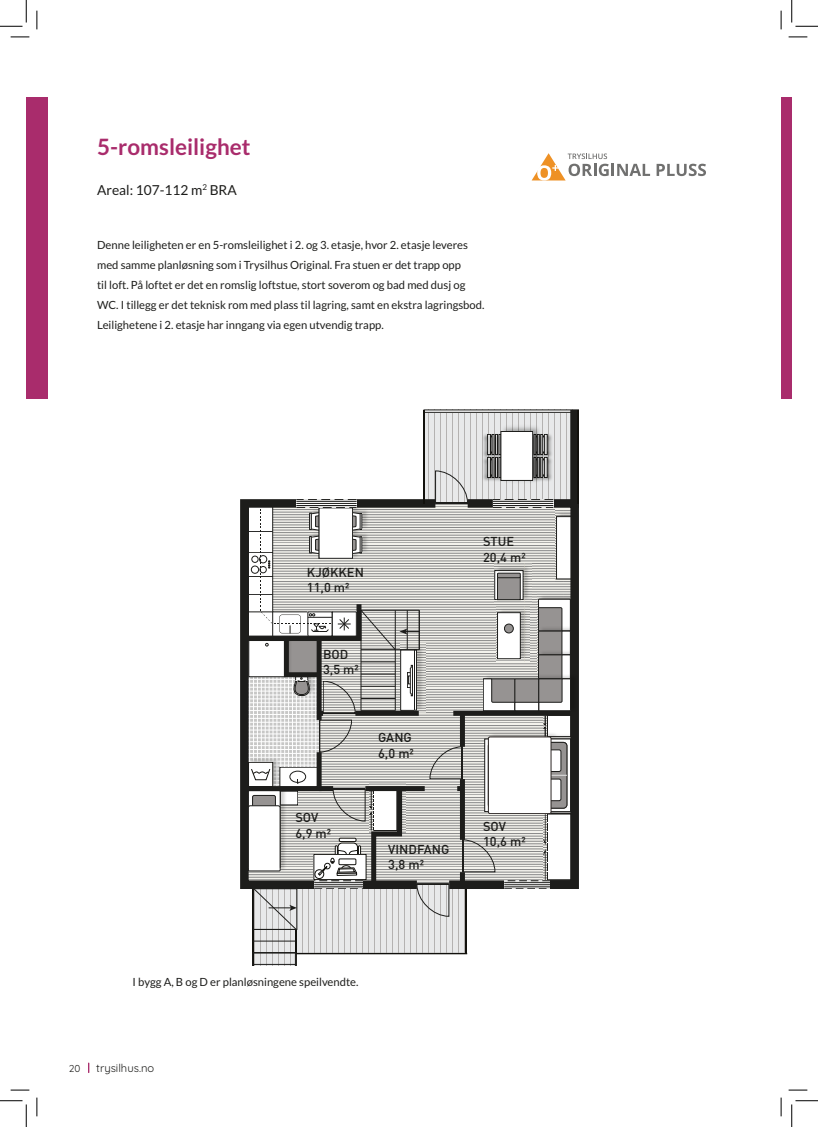
<style>
.page{position:relative;width:818px;height:1127px;background:#fff}
.page>*{position:absolute;margin:0;border:0;box-sizing:border-box;transform-origin:0 0}
.t1{font:700 22.5px "Lato";color:#a92c6c}
.t2{font:13.75px "Lato";color:#1d1d1b}
.t3{font:500 12.75px/15.4px "DINOT";color:#1d1d1b}
.t4{font:11.25px/20px "Lato";color:#1d1d1b}
.t5{font:11.25px "Quicksand";color:#1d1d1b}
.t6{font:10px "Quicksand";color:#1d1d1b}
</style>
<div class="page">
<div style="left:26px;top:97px;width:22px;height:301px;background:#a92c6c"></div>
<svg style="left:656px;top:164px;width:50px;height:12px"></svg>
<svg style="left:532px;top:153px;width:118px;height:27px"></svg>
<svg style="left:425px;top:412px;width:145px;height:58px;background:#dbdbdc"></svg>
<div style="left:570px;top:410px;width:9px;height:98px;background:#1d1d1b"></div>
<hr style="left:577px;top:409px;width:2px;height:94px;background:#12110d">
<hr style="left:423px;top:409px;width:2px;height:94px;background:#12110d">
<img style="left:550px;top:460px;width:5px;height:10px">
<img style="left:547px;top:460px;width:3px;height:10px">
<img style="left:543px;top:460px;width:4px;height:10px">
<img style="left:550px;top:431px;width:5px;height:29px">
<img style="left:547px;top:431px;width:3px;height:29px">
<img style="left:543px;top:431px;width:4px;height:29px">
<img style="left:480px;top:460px;width:4px;height:10px">
<img style="left:484px;top:460px;width:4px;height:10px">
<img style="left:488px;top:460px;width:7px;height:10px">
<div style="left:495px;top:457px;width:3px;height:20px;border:1px solid #1d1d1b"></div>
<img style="left:480px;top:431px;width:4px;height:29px">
<img style="left:484px;top:431px;width:4px;height:29px">
<img style="left:488px;top:431px;width:10px;height:29px">
<div style="left:495px;top:434px;width:3px;height:20px;border:1px solid #1d1d1b"></div>
<img style="left:498px;top:422px;width:45px;height:48px">
<div style="left:501px;top:431px;width:32px;height:49px;background:#fff"></div>
<div style="left:501px;top:431px;width:32px;height:49px;border:1px solid #1d1d1b"></div>
<svg style="left:240px;top:470px;width:339px;height:495px"></svg>
<div style="left:781px;top:97px;width:11px;height:301px;background:#a92c6c"></div>
<svg style="left:11px;top:36px;width:18px;height:2px"></svg>
<svg style="left:788px;top:36px;width:19px;height:2px"></svg>
<svg style="left:11px;top:1089px;width:18px;height:1px"></svg>
<svg style="left:788px;top:1089px;width:19px;height:1px"></svg>
<svg style="left:36px;top:11px;width:2px;height:18px"></svg>
<svg style="left:36px;top:1097px;width:2px;height:18px"></svg>
<svg style="left:781px;top:11px;width:1px;height:18px"></svg>
<svg style="left:781px;top:1097px;width:1px;height:18px"></svg>
<svg style="left:0;top:0;width:27px;height:27px"></svg>
<svg style="left:0;top:1100px;width:27px;height:26px"></svg>
<svg style="left:791px;top:0;width:27px;height:27px"></svg>
<svg style="left:791px;top:1100px;width:27px;height:26px"></svg>
<h1 class="t1" style="left:97px;top:134px;width:155px">5‑romsleilighet</h1>
<p class="t2" style="left:97px;top:182px;width:141px">Areal: 107-112 m<sup>2</sup> BRA</p>
<p class="t4" style="left:97px;top:235px;width:389px">Denne leiligheten er en 5‑romsleilighet i 2. og 3. etasje, hvor 2. etasje leveres med samme planløsning som i Trysilhus Original. Fra stuen er det trapp opp<br>til loft. På loftet er det en romslig loftstue, stort soverom og bad med dusj og WC. I tillegg er det teknisk rom med plass til lagring, samt en ekstra lagringsbod.<br>Leilighetene i 2. etasje har inngang via egen utvendig trapp.</p>
<p class="t3" style="left:307px;top:565px;width:59px">KJØKKEN<br>11,0 m²</p>
<p class="t3" style="left:323px;top:646px;width:37px">BOD<br>3,5 m²</p>
<p class="t3" style="left:295px;top:810px;width:37px">SOV<br>6,9 m²</p>
<p class="t3" style="left:378px;top:730px;width:37px">GANG<br>6,0 m²</p>
<p class="t3" style="left:388px;top:842px;width:63px">VINDFANG<br>3,8 m²</p>
<p class="t3" style="left:483px;top:534px;width:44px">STUE<br>20,4 m²</p>
<p class="t3" style="left:483px;top:818px;width:44px">SOV<br>10,6 m²</p>
<p class="t4" style="left:133px;top:971px;width:227px">I bygg A, B og D er planløsningene speilvendte.</p>
<p class="t6" style="left:69px;top:1060px;width:13px">20</p>
<p class="t5" style="left:96px;top:1058px;width:59px">trysilhus.no</p>
</div>
